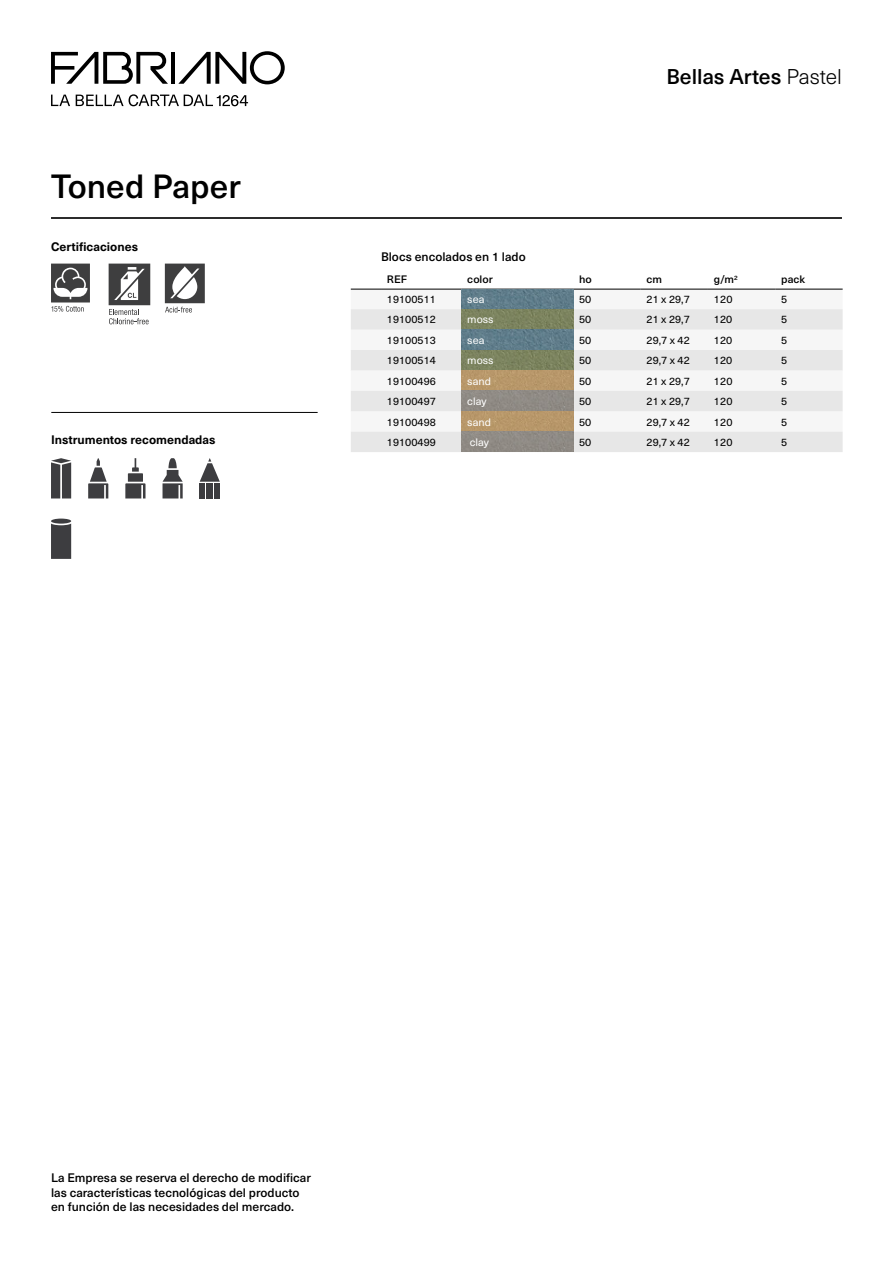
<style>
.page{position:relative;width:893px;height:1263px;background:#fff}
.page>*{position:absolute;margin:0;border:0;box-sizing:border-box;transform-origin:0 0}
.t1{font:500 33px "Neue Haas Unica Pro";color:#000}
.t2{font:500 21px "Neue Haas Unica Pro";color:#000}
.t3{font:500 12.15px/14.5px "Neue Haas Unica Pro";color:#000}
.t4{font:700 12.15px "Neue Haas Unica Pro";color:#000}
.t5{font:10.65px "Neue Haas Unica Pro";color:#000}
.t6{font:10.65px "Neue Haas Unica Pro";color:#fff}
.t7{font:500 10.65px "Neue Haas Unica Pro";color:#000}
.s1{font-weight:300}
</style>
<div class="page">
<hr style="left:51px;top:217px;width:791px;height:2px;background:#000">
<hr style="left:171px;top:52px;width:4px;height:32px;background:#000">
<svg style="left:178px;top:51px;width:107px;height:33px"></svg>
<svg style="left:51px;top:52px;width:117px;height:32px"></svg>
<svg style="left:51px;top:95px;width:19px;height:11px"></svg>
<svg style="left:76px;top:94px;width:172px;height:12px"></svg>
<hr style="left:51px;top:412px;width:267px;height:1px;background:#000">
<svg style="left:351px;top:309px;width:492px;height:143px;fill:#e7e7e7"></svg>
<hr style="left:351px;top:289px;width:30px;height:1px;background:#000">
<hr style="left:381px;top:289px;width:80px;height:1px;background:#000">
<hr style="left:573px;top:289px;width:68px;height:1px;background:#000">
<hr style="left:641px;top:289px;width:67px;height:1px;background:#000">
<hr style="left:708px;top:289px;width:67px;height:1px;background:#000">
<hr style="left:775px;top:289px;width:68px;height:1px;background:#000">
<img style="left:461px;top:289px;width:112px;height:143px">
<div style="left:461px;top:309px;width:112px;height:20px;background:#7c835f"></div>
<div style="left:461px;top:330px;width:112px;height:20px;background:#607d8b"></div>
<div style="left:461px;top:350px;width:112px;height:20px;background:#7c835f"></div>
<div style="left:461px;top:391px;width:112px;height:20px;background:#8f8a84"></div>
<div style="left:461px;top:432px;width:112px;height:20px;background:#8f8a84"></div>
<svg style="left:165px;top:264px;width:40px;height:49px"></svg>
<svg style="left:109px;top:264px;width:41px;height:60px"></svg>
<svg style="left:51px;top:264px;width:39px;height:48px"></svg>
<svg style="left:51px;top:458px;width:20px;height:40px"></svg>
<svg style="left:88px;top:458px;width:20px;height:40px"></svg>
<svg style="left:125px;top:458px;width:21px;height:40px"></svg>
<svg style="left:163px;top:458px;width:20px;height:40px"></svg>
<svg style="left:200px;top:458px;width:20px;height:24px"></svg>
<div style="left:215px;top:483px;width:5px;height:15px;background:#3d3d40"></div>
<div style="left:206px;top:483px;width:7px;height:15px;background:#3d3d40"></div>
<div style="left:200px;top:483px;width:5px;height:15px;background:#3d3d40"></div>
<svg style="left:51px;top:519px;width:20px;height:40px"></svg>
<h1 class="t1" style="left:51px;top:166px;width:191px">Toned Paper</h1>
<p class="t4" style="left:51px;top:239px;width:89px">Certificaciones</p>
<p class="t4" style="left:51px;top:432px;width:166px">Instrumentos recomendadas</p>
<h2 class="t2" style="left:666px;top:64px;width:177px">Bellas Artes <span class="s1">Pastel</span></h2>
<p class="t3" style="left:381px;top:249px;width:146px">Blocs encolados en 1 lado</p>
<p class="t7" style="left:387px;top:273px;width:22px">REF</p>
<p class="t7" style="left:467px;top:273px;width:27px">color</p>
<p class="t7" style="left:579px;top:273px;width:14px">ho</p>
<p class="t7" style="left:647px;top:273px;width:17px">cm</p>
<p class="t7" style="left:714px;top:273px;width:25px">g/m<sup>2</sup></p>
<p class="t7" style="left:781px;top:273px;width:25px">pack</p>
<p class="t5" style="left:387px;top:293px;width:50px">19100511</p>
<p class="t6" style="left:467px;top:293px;width:19px">sea</p>
<p class="t5" style="left:579px;top:293px;width:14px">50</p>
<p class="t5" style="left:646px;top:293px;width:45px">21 x 29,7</p>
<p class="t5" style="left:714px;top:293px;width:20px">120</p>
<p class="t5" style="left:781px;top:293px;width:8px">5</p>
<p class="t5" style="left:387px;top:313px;width:50px">19100512</p>
<p class="t6" style="left:467px;top:313px;width:28px">moss</p>
<p class="t5" style="left:579px;top:313px;width:14px">50</p>
<p class="t5" style="left:646px;top:313px;width:45px">21 x 29,7</p>
<p class="t5" style="left:714px;top:313px;width:20px">120</p>
<p class="t5" style="left:781px;top:313px;width:8px">5</p>
<p class="t5" style="left:387px;top:334px;width:50px">19100513</p>
<p class="t6" style="left:467px;top:334px;width:19px">sea</p>
<p class="t5" style="left:579px;top:334px;width:14px">50</p>
<p class="t5" style="left:646px;top:334px;width:45px">29,7 x 42</p>
<p class="t5" style="left:714px;top:334px;width:20px">120</p>
<p class="t5" style="left:781px;top:334px;width:8px">5</p>
<p class="t5" style="left:387px;top:354px;width:50px">19100514</p>
<p class="t6" style="left:467px;top:354px;width:28px">moss</p>
<p class="t5" style="left:579px;top:354px;width:14px">50</p>
<p class="t5" style="left:646px;top:354px;width:45px">29,7 x 42</p>
<p class="t5" style="left:714px;top:354px;width:20px">120</p>
<p class="t5" style="left:781px;top:354px;width:8px">5</p>
<p class="t5" style="left:387px;top:375px;width:50px">19100496</p>
<p class="t6" style="left:467px;top:375px;width:25px">sand</p>
<p class="t5" style="left:579px;top:375px;width:14px">50</p>
<p class="t5" style="left:646px;top:375px;width:45px">21 x 29,7</p>
<p class="t5" style="left:714px;top:375px;width:20px">120</p>
<p class="t5" style="left:781px;top:375px;width:8px">5</p>
<p class="t5" style="left:387px;top:395px;width:50px">19100497</p>
<p class="t6" style="left:467px;top:395px;width:21px">clay</p>
<p class="t5" style="left:579px;top:395px;width:14px">50</p>
<p class="t5" style="left:646px;top:395px;width:45px">21 x 29,7</p>
<p class="t5" style="left:714px;top:395px;width:20px">120</p>
<p class="t5" style="left:781px;top:395px;width:8px">5</p>
<p class="t5" style="left:387px;top:415px;width:50px">19100498</p>
<p class="t6" style="left:467px;top:415px;width:25px">sand</p>
<p class="t5" style="left:579px;top:415px;width:14px">50</p>
<p class="t5" style="left:646px;top:415px;width:45px">29,7 x 42</p>
<p class="t5" style="left:714px;top:415px;width:20px">120</p>
<p class="t5" style="left:781px;top:415px;width:8px">5</p>
<p class="t5" style="left:387px;top:436px;width:50px">19100499</p>
<p class="t6" style="left:470px;top:436px;width:21px">clay</p>
<p class="t5" style="left:579px;top:436px;width:14px">50</p>
<p class="t5" style="left:646px;top:436px;width:45px">29,7 x 42</p>
<p class="t5" style="left:714px;top:436px;width:20px">120</p>
<p class="t5" style="left:781px;top:436px;width:8px">5</p>
<p class="t3" style="left:51px;top:1171px;width:262px">La Empresa se reserva el derecho de modificar las características tecnológicas del producto en función de las necesidades del mercado.</p>
</div>
